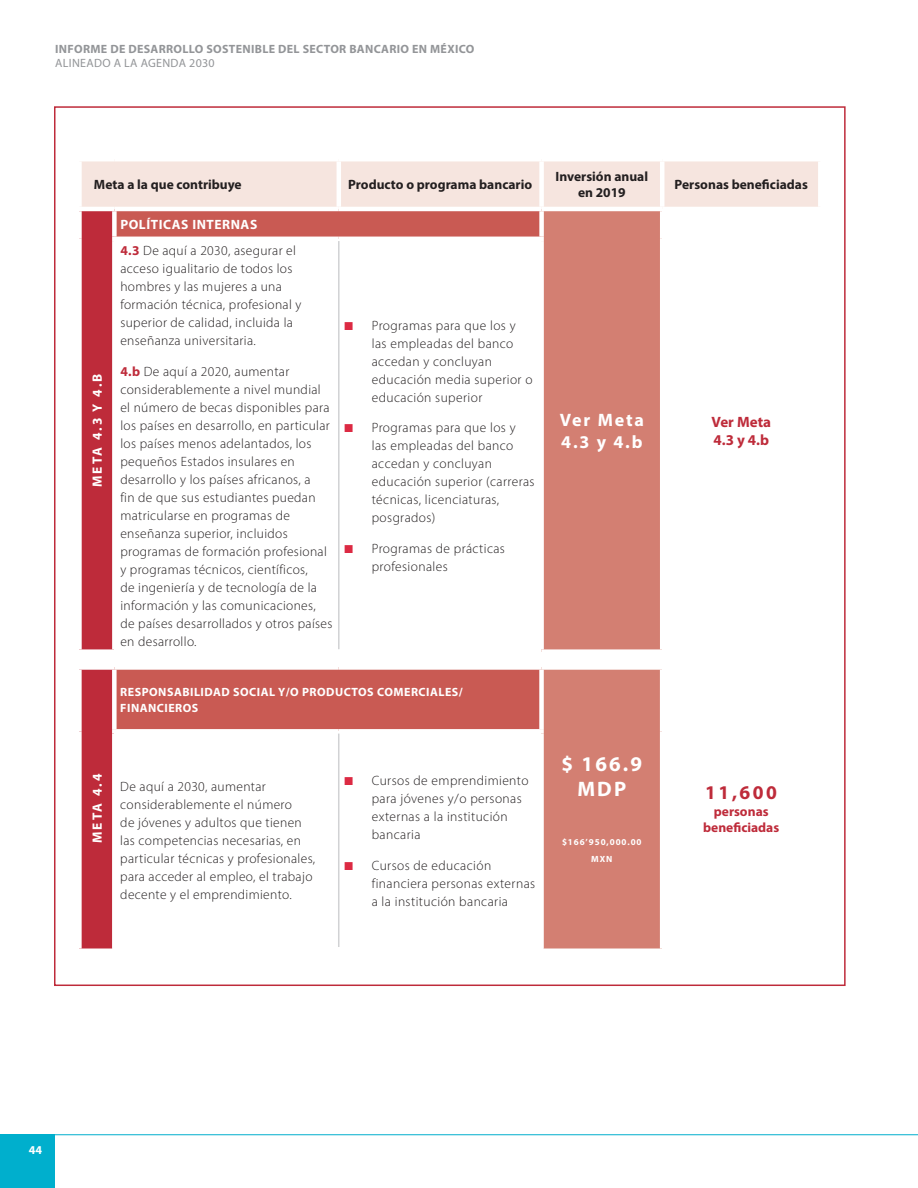
<style>
.page{position:relative;width:918px;height:1188px;background:#fff}
.page>*{position:absolute;margin:0;border:0;box-sizing:border-box;transform-origin:0 0}
.t1{font:21px/25.2px "Myriad Variable Concept";letter-spacing:.33em;color:#fff;text-align:center}
.t2{font:19.5px "Myriad Variable Concept";color:#be2b3a}
.t3{font:18px/21.6px "Myriad Variable Concept";letter-spacing:.3em;color:#fff}
.t4{font:15px/18px "Myriad Variable Concept";letter-spacing:.2em;color:#be2b3a}
.t5{font:13.5px/18px "Myriad Variable Concept";letter-spacing:.18em;color:#231f20}
.t6{font:13.5px "Myriad Variable Concept";letter-spacing:.2em;color:#231f20}
.t7{font:13.5px "Myriad Variable Concept";letter-spacing:.26em;color:#fff}
.t8{font:13.5px/18px "Myriad Variable Concept";letter-spacing:.155em;color:#231f20}
.t9{font:13.5px/16.5px "Myriad Variable Concept";letter-spacing:.2em;color:#be2b3a;text-align:center}
.t10{font:12px/14.4px "Myriad Variable Concept";letter-spacing:.235em;color:#939598}
.t11{font:12px/16.5px "Myriad Variable Concept";letter-spacing:.26em;color:#fff}
.t12{font:9px "Myriad Variable Concept";letter-spacing:.295em;color:#fff}
.s1{color:#be2b3a}
.s2{font-family:"So Square";font-size:10.5px;color:#dc2a43}
</style>
<div class="page">
<hr style="left:54px;top:1134px;width:864px;height:1px;background:#00afcd">
<div style="left:0;top:1134px;width:55px;height:54px;background:#00afcd"></div>
<div style="left:54px;top:106px;width:792px;height:880px;background:#fff;border:2px solid #be2b3a"></div>
<div style="left:82px;top:161px;width:736px;height:46px;background:#f6e5df"></div>
<div style="left:79px;top:209px;width:35px;height:443px;background:#be2b3a"></div>
<div style="left:114px;top:209px;width:428px;height:30px;background:#c95a53"></div>
<div style="left:542px;top:209px;width:120px;height:443px;background:#d37f72"></div>
<hr style="left:337px;top:161px;width:4px;height:46px;background:#fff">
<div style="left:539px;top:161px;width:5px;height:46px;background:#fff"></div>
<hr style="left:660px;top:161px;width:4px;height:46px;background:#fff">
<hr style="left:114px;top:207px;width:225px;height:4px;background:#fff">
<hr style="left:339px;top:207px;width:203px;height:4px;background:#fff">
<hr style="left:77px;top:207px;width:37px;height:4px;background:#fff">
<div style="left:112px;top:211px;width:5px;height:26px;background:#fff"></div>
<hr style="left:112px;top:237px;width:227px;height:4px;background:#fff">
<div style="left:112px;top:241px;width:5px;height:408px;background:#fff"></div>
<hr style="left:339px;top:237px;width:205px;height:4px;background:#fff">
<hr style="left:338px;top:241px;width:2px;height:408px;background:#d1d2d4">
<hr style="left:542px;top:207px;width:120px;height:4px;background:#fff">
<div style="left:539px;top:211px;width:5px;height:26px;background:#fff"></div>
<div style="left:539px;top:241px;width:5px;height:408px;background:#fff"></div>
<hr style="left:660px;top:211px;width:4px;height:28px;background:#fff">
<hr style="left:660px;top:239px;width:4px;height:410px;background:#fff">
<div style="left:77px;top:211px;width:5px;height:28px;background:#fff"></div>
<div style="left:77px;top:239px;width:5px;height:410px;background:#fff"></div>
<div style="left:77px;top:649px;width:37px;height:5px;background:#fff"></div>
<div style="left:542px;top:649px;width:120px;height:5px;background:#fff"></div>
<div style="left:79px;top:667px;width:35px;height:282px;background:#be2b3a"></div>
<div style="left:114px;top:667px;width:428px;height:64px;background:#c95a53"></div>
<div style="left:542px;top:667px;width:120px;height:282px;background:#d37f72"></div>
<div style="left:112px;top:670px;width:5px;height:59px;background:#fff"></div>
<div style="left:112px;top:729px;width:227px;height:5px;background:#fff"></div>
<div style="left:112px;top:734px;width:5px;height:213px;background:#fff"></div>
<div style="left:339px;top:729px;width:205px;height:5px;background:#fff"></div>
<hr style="left:338px;top:734px;width:1px;height:213px;background:#d1d2d4">
<div style="left:539px;top:670px;width:5px;height:59px;background:#fff"></div>
<div style="left:539px;top:734px;width:5px;height:213px;background:#fff"></div>
<hr style="left:660px;top:670px;width:4px;height:61px;background:#fff">
<hr style="left:660px;top:731px;width:4px;height:218px;background:#fff">
<div style="left:77px;top:665px;width:37px;height:5px;background:#fff"></div>
<div style="left:77px;top:670px;width:5px;height:61px;background:#fff"></div>
<div style="left:77px;top:731px;width:5px;height:218px;background:#fff"></div>
<div style="left:114px;top:665px;width:225px;height:5px;background:#fff"></div>
<div style="left:339px;top:665px;width:203px;height:5px;background:#fff"></div>
<div style="left:542px;top:665px;width:120px;height:5px;background:#fff"></div>
<div style="left:112px;top:947px;width:227px;height:5px;background:#fff"></div>
<div style="left:339px;top:947px;width:205px;height:5px;background:#fff"></div>
<p class="t10" style="left:55px;top:41px;width:417px">INFORME DE DESARROLLO SOSTENIBLE DEL SECTOR BANCARIO EN MÉXICO<br>ALINEADO A LA AGENDA 2030</p>
<p class="t6" style="left:94px;top:177px;width:147px">Meta a la que contribuye</p>
<p class="t6" style="left:348px;top:177px;width:183px">Producto o programa bancario</p>
<p class="t5" style="left:556px;top:168px;width:93px;line-height:16.5px;text-align:center">Inversión anual en 2019</p>
<p class="t6" style="left:675px;top:177px;width:132px">Personas beneficiadas</p>
<p class="t7" style="left:90px;top:487px;width:115px;rotate:-90deg">META 4.3 Y 4.B</p>
<p class="t7" style="left:120px;top:217px;width:136px">POLÍTICAS INTERNAS</p>
<p class="t5" style="left:120px;top:241px;width:181px"><span class="s1">4.3</span> De aquí a 2030, asegurar el acceso igualitario de todos los hombres y las mujeres a una formación técnica, profesional y superior de calidad, incluida la enseñanza universitaria.</p>
<p class="t5" style="left:120px;top:362px;width:212px"><span class="s1">4.b</span> De aquí a 2020, aumentar considerablemente a nivel mundial el número de becas disponibles para los países en desarrollo, en particular los países menos adelantados, los pequeños Estados insulares en desarrollo y los países africanos, a<br>fin de que sus estudiantes puedan matricularse en programas de enseñanza superior, incluidos programas de formación profesional y programas técnicos, científicos,<br>de ingeniería y de tecnología de la información y las comunicaciones, de países desarrollados y otros países en desarrollo.</p>
<p class="t5" style="left:372px;top:316px;width:160px;text-indent:-27px"><span class="s2">8</span> Programas para que los y las empleadas del banco accedan y concluyan educación media superior o educación superior</p>
<p class="t5" style="left:372px;top:419px;width:163px;text-indent:-27px"><span class="s2">8</span> Programas para que los y<br>las empleadas del banco accedan y concluyan educación superior (carreras técnicas, licenciaturas, posgrados)</p>
<p class="t8" style="left:372px;top:540px;width:133px;text-indent:-27px"><span class="s2">8</span> Programas de prácticas profesionales</p>
<p class="t11" style="left:120px;top:683px;width:343px">RESPONSABILIDAD SOCIAL Y/O PRODUCTOS COMERCIALES/<br>FINANCIEROS</p>
<p class="t7" style="left:89px;top:843px;width:71px;rotate:-90deg">META 4.4</p>
<p class="t5" style="left:120px;top:778px;width:196px">De aquí a 2030, aumentar considerablemente el número<br>de jóvenes y adultos que tienen las competencias necesarias, en particular técnicas y profesionales, para acceder al empleo, el trabajo decente y el emprendimiento.</p>
<p class="t5" style="left:372px;top:771px;width:156px;text-indent:-27px"><span class="s2">8</span> Cursos de emprendimiento para jóvenes y/o personas externas a la institución bancaria</p>
<p class="t5" style="left:372px;top:856px;width:164px;text-indent:-27px"><span class="s2">8</span> Cursos de educación financiera personas externas a la institución bancaria</p>
<p class="t3" style="left:560px;top:409px;width:82px">Ver Meta<br>4.3 y 4.b</p>
<p class="t4" style="left:711px;top:413px;width:58px">Ver Meta<br>4.3 y 4.b</p>
<p class="t1" style="left:562px;top:751px;width:78px">$ 166.9<br>MDP</p>
<p class="t12" style="left:562px;top:837px;width:79px">$166’950,000.00</p>
<p class="t12" style="left:591px;top:854px;width:20px">MXN</p>
<p class="t2" style="left:705px;top:781px;width:70px">11,600</p>
<p class="t9" style="left:703px;top:803px;width:75px">personas beneficiadas</p>
<p class="t11" style="left:29px;top:1142px;width:13px">44</p>
</div>
